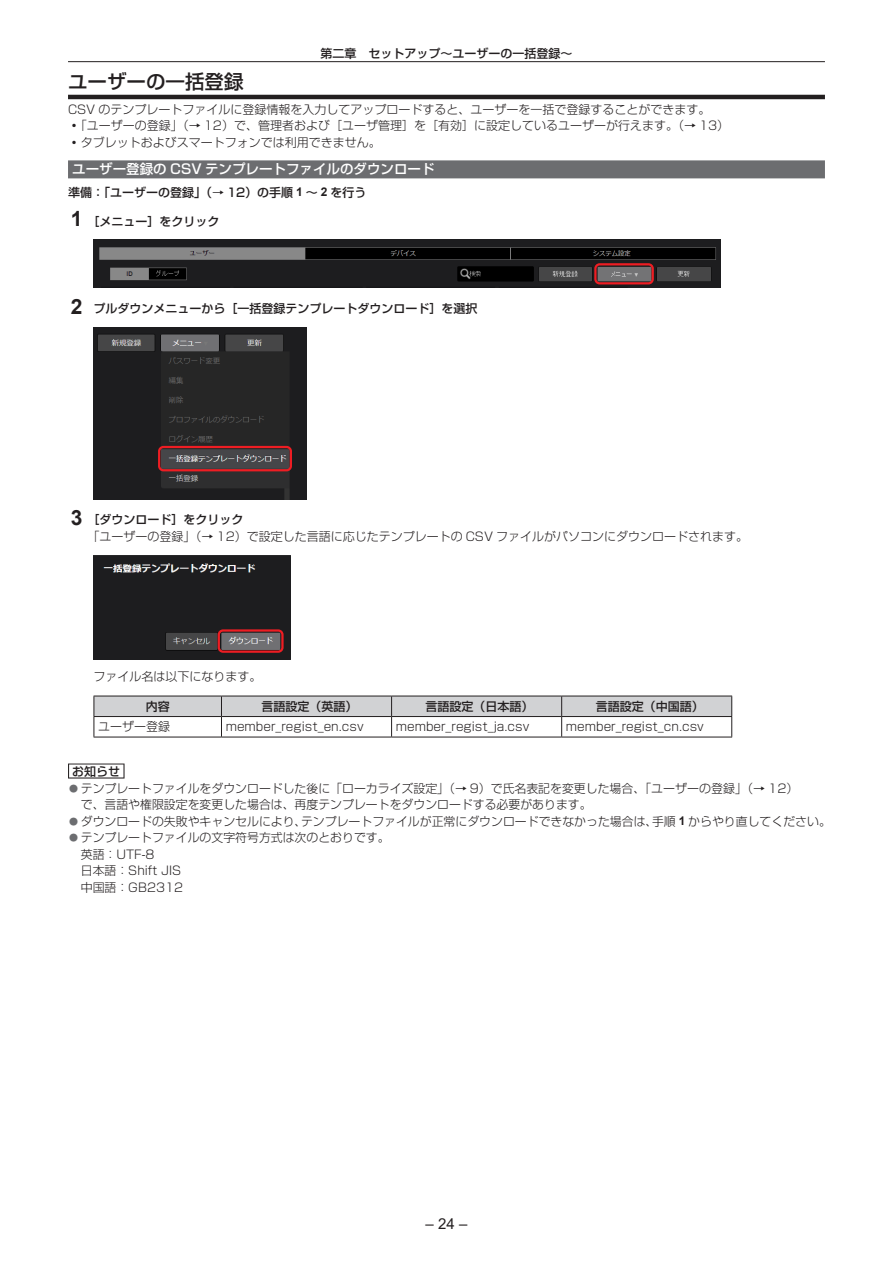
<style>
.page{position:relative;width:893px;height:1263px;background:#fff}
.page>*{position:absolute;margin:0;border:0;box-sizing:border-box;transform-origin:0 0}
.t1{font:500 19.5px "Shin Go Pro";color:#231f20}
.t2{font:15px "Arial";color:#231f20}
.t3{font:500 13.5px "Shin Go Pro";color:#fff}
.t4{font:300 12px/16.5px "Shin Go Pro";color:#231f20}
.t5{font:500 12px "Shin Go Pro";color:#231f20}
.s1{font-family:"Arial";font-weight:700}
.s2{font-family:"Arial";font-weight:700;font-size:21px}
.s3{font-weight:500}
.s4{font-size:9px;color:#6c6d70}
</style>
<div class="page">
<hr style="left:68px;top:61px;width:757px;height:1px;background:#231f20">
<hr style="left:68px;top:95px;width:757px;height:4px;background:#231f20">
<div style="left:68px;top:160px;width:757px;height:18px;background:#6c6d70"></div>
<svg style="left:68px;top:763px;width:57px;height:15px"></svg>
<div style="left:69px;top:764px;width:54px;height:13px;background:#fff"></div>
<img style="left:94px;top:240px;width:626px;height:48px">
<div style="left:594px;top:263px;width:60px;height:21px;border:2px solid #ee1d23;border-radius:4px"></div>
<img style="left:94px;top:327px;width:213px;height:172px">
<div style="left:158px;top:446px;width:134px;height:25px;border:2px solid #ee1d23;border-radius:4px"></div>
<img style="left:94px;top:555px;width:196px;height:105px">
<div style="left:218px;top:629px;width:66px;height:24px;border:2px solid #ee1d23;border-radius:4px"></div>
<svg style="left:94px;top:696px;width:638px;height:41px"></svg>
<hr style="left:94px;top:737px;width:127px;height:1px;background:#231f20">
<hr style="left:221px;top:737px;width:171px;height:1px;background:#231f20">
<hr style="left:392px;top:737px;width:170px;height:1px;background:#231f20">
<hr style="left:562px;top:737px;width:170px;height:1px;background:#231f20">
<p class="t5" style="left:320px;top:44px;width:254px">第二章 セットアップ～ユーザーの一括登録～</p>
<h1 class="t1" style="left:68px;top:66px;width:177px">ユーザーの一括登録</h1>
<p class="t4" style="left:68px;top:99px;width:663px">CSV のテンプレートファイルに登録情報を入力してアップロードすると、ユーザーを一括で登録することができます。<br>⿠「ユーザーの登録」（→ 12）で、管理者および［ユーザ管理］を［有効］に設定しているユーザーが行えます。（→ 13）⿠タブレットおよびスマートフォンでは利用できません。</p>
<p class="t3" style="left:72px;top:158px;width:364px">ユーザー登録の CSV テンプレートファイルのダウンロード</p>
<p class="t5" style="left:68px;top:182px;width:300px">準備：「ユーザーの登録」（→ 12）の手順 <span class="s1">1</span> ～ <span class="s1">2</span> を行う</p>
<p class="t5" style="left:71px;top:211px;width:150px"><span class="s2">1</span> ［メニュー］をクリック</p>
<p class="t5" style="left:71px;top:299px;width:408px"><span class="s2">2</span> プルダウンメニューから［一括登録テンプレートダウンロード］を選択</p>
<p class="t4" style="left:88px;top:510px;width:662px;text-indent:-17px"><span class="s2">3</span> <span class="s3">［ダウンロード］をクリック<br></span>「ユーザーの登録」（→ 12）で設定した言語に応じたテンプレートの CSV ファイルがパソコンにダウンロードされます。</p>
<p class="t4" style="left:94px;top:667px;width:169px">ファイル名は以下になります。</p>
<p class="t5" style="left:146px;top:696px;width:25px">内容</p>
<p class="t5" style="left:262px;top:696px;width:97px">言語設定（英語）</p>
<p class="t5" style="left:426px;top:696px;width:109px">言語設定（日本語）</p>
<p class="t5" style="left:596px;top:696px;width:109px">言語設定（中国語）</p>
<p class="t4" style="left:98px;top:717px;width:73px">ユーザー登録</p>
<p class="t4" style="left:226px;top:717px;width:140px">member_regist_en.csv</p>
<p class="t4" style="left:396px;top:717px;width:135px">member_regist_ja.csv</p>
<p class="t4" style="left:566px;top:717px;width:140px">member_regist_cn.csv</p>
<p class="t5" style="left:72px;top:761px;width:49px">お知らせ</p>
<p class="t4" style="left:81px;top:778px;width:719px;text-indent:-12px"><span class="s4">●</span> テンプレートファイルをダウンロードした後に「ローカライズ設定」（→ 9）で氏名表記を変更した場合、「ユーザーの登録」（→ 12）で、言語や権限設定を変更した場合は、再度テンプレートをダウンロードする必要があります。</p>
<p class="t4" style="left:69px;top:811px;width:763px"><span class="s4">●</span> ダウンロードの失敗やキャンセルにより、テンプレートファイルが正常にダウンロードできなかった場合は、手順 <span class="s1">1</span> からやり直してください。</p>
<p class="t4" style="left:81px;top:828px;width:310px;text-indent:-12px"><span class="s4">●</span> テンプレートファイルの文字符号方式は次のとおりです。.英語：UTF-8.<br>日本語：Shift JIS.<br>中国語：GB2312</p>
<p class="t2" style="left:426px;top:1213px;width:43px">– 24 –</p>
</div>
